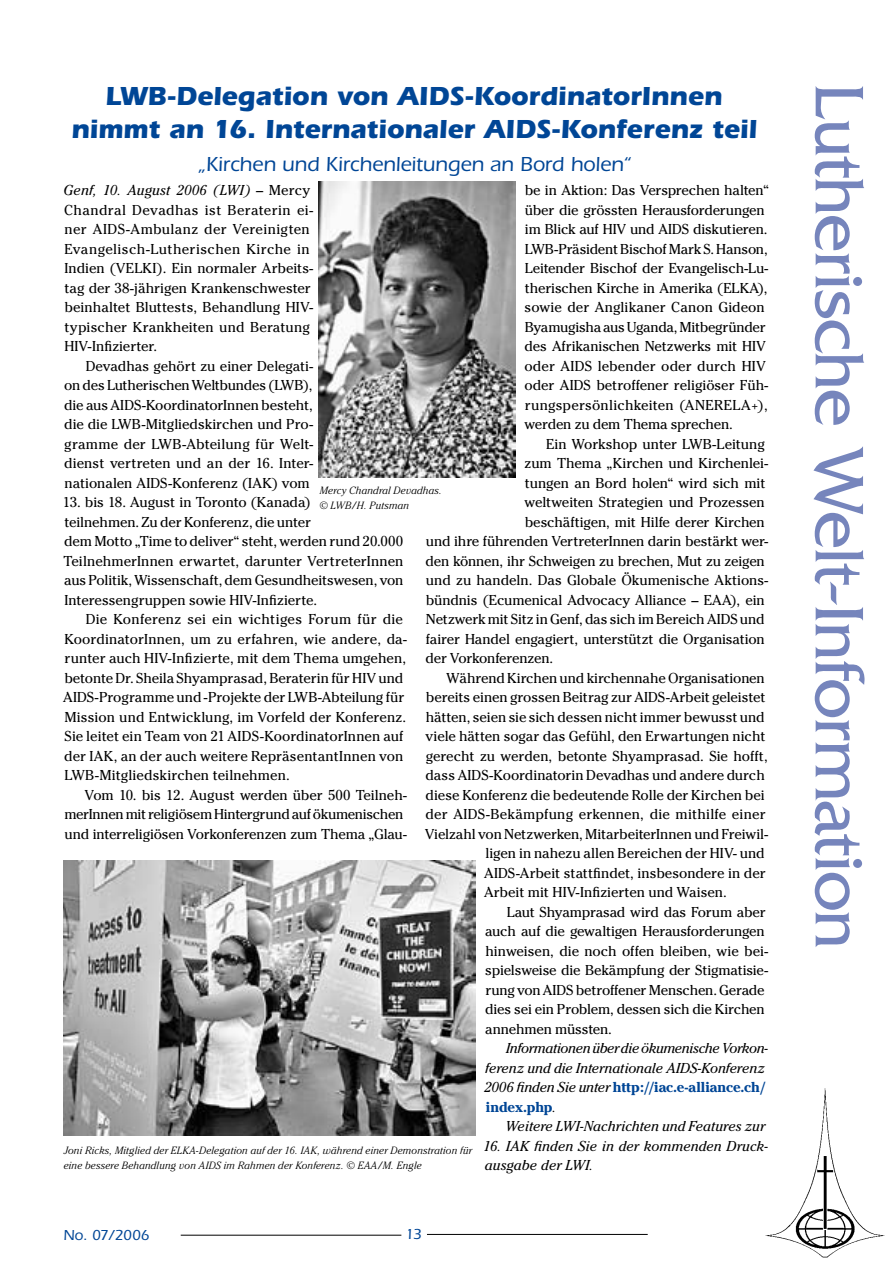
<style>
.page{position:relative;width:893px;height:1263px;background:#fff}
.page>*{position:absolute;margin:0;border:0;box-sizing:border-box;transform-origin:0 0}
.t1{font:72px "Friz Quadrata";letter-spacing:-.02em;color:#7685bc}
.t2{font:700 27px/33px "Itc Eras";letter-spacing:-.005em;color:#004696;text-align:center}
.t3{font:500 21px "Itc Eras";letter-spacing:-.005em;color:#004696}
.t4{font:500 15px "Itc Eras";letter-spacing:-.005em;color:#004696}
.t5{font:14.25px/19.5px "Cheltenham";letter-spacing:-.005em;color:#000}
.t6{font:italic 14.25px/19.5px "Cheltenham";letter-spacing:-.005em;color:#000}
.t7{font:14.25px "Cheltenham";letter-spacing:.015em;color:#000}
.t8{font:italic 300 10.5px/15px "Cheltenham";letter-spacing:.015em;color:#000}
.s1{font-style:italic}
.s2{font-weight:700;font-style:normal;color:#004696}
</style>
<div class="page">
<img style="left:765px;top:1088px;width:120px;height:170px">
<hr style="left:181px;top:1235px;width:220px;height:1px;background:#000">
<hr style="left:427px;top:1234px;width:221px;height:1px;background:#000">
<img style="left:319px;top:182px;width:196px;height:295px">
<img style="left:64px;top:861px;width:412px;height:274px">
<h2 class="t2" style="left:71px;top:80px;width:687px">LWB-Delegation von AIDS-KoordinatorInnen nimmt an 16. Internationaler AIDS-Konferenz teil</h2>
<h3 class="t3" style="left:198px;top:152px;width:434px">„Kirchen und Kirchenleitungen an Bord holen“</h3>
<p class="t5" style="left:64px;top:180px;width:251px"><span class="s1">Genf, 10. August 2006 (LWI)</span> – Mercy Chandral Devadhas ist Beraterin ei&shy;ner AIDS-Ambulanz der Vereinigten Evangelisch-Lutherischen Kirche in Indien (VELKI). Ein normaler Arbeits&shy;tag der 38-jährigen Krankenschwester beinhaltet Bluttests, Behandlung HIV&shy;typischer Krankheiten und Beratung HIV-Infizierter.</p>
<p class="t5" style="left:64px;top:356px;width:250px;text-align:justify;text-indent:22px">Devadhas gehört zu einer Delegati&shy;on des Lutherischen Weltbundes (LWB), die aus AIDS-KoordinatorInnen besteht, die die LWB-Mitgliedskirchen und Pro&shy;gramme der LWB-Abteilung für Welt&shy;dienst vertreten und an der 16. Inter&shy;nationalen AIDS-Konferenz (IAK) vom</p>
<p class="t5" style="left:63px;top:492px;width:342px">13. bis 18. August in Toronto (Kanada)<br>teilnehmen. Zu der Konferenz, die unter<br>dem Motto „Time to deliver“ steht, werden rund 20.000<br>TeilnehmerInnen erwartet, darunter VertreterInnen aus Politik, Wissenschaft, dem Gesundheitswesen, von Interessengruppen sowie HIV-Infizierte.</p>
<p class="t5" style="left:63px;top:609px;width:345px;text-indent:23px">Die Konferenz sei ein wichtiges Forum für die KoordinatorInnen, um zu erfahren, wie andere, da&shy;runter auch HIV-Infizierte, mit dem Thema umgehen, betonte Dr. Sheila Shyamprasad, Beraterin für HIV und AIDS-Programme und -Projekte der LWB-Abteilung für Mission und Entwicklung, im Vorfeld der Konferenz.<br>Sie leitet ein Team von 21 AIDS-KoordinatorInnen auf der IAK, an der auch weitere RepräsentantInnen von LWB-Mitgliedskirchen teilnehmen.</p>
<p class="t5" style="left:64px;top:785px;width:344px;text-indent:20px">Vom 10. bis 12. August werden über 500 Teilneh&shy;merInnen mit religiösem Hintergrund auf ökumenischen und interreligiösen Vorkonferenzen zum Thema „Glau-</p>
<p class="t5" style="left:524px;top:180px;width:246px">be in Aktion: Das Versprechen halten“ über die grössten Herausforderungen im Blick auf HIV und AIDS diskutieren.<br>LWB-Präsident Bischof Mark S. Hanson, Leitender Bischof der Evangelisch-Lu&shy;therischen Kirche in Amerika (ELKA), sowie der Anglikaner Canon Gideon Byamugisha aus Uganda, Mitbegründer des Afrikanischen Netzwerks mit HIV oder AIDS lebender oder durch HIV oder AIDS betroffener religiöser Füh&shy;rungspersönlichkeiten (ANERELA+), werden zu dem Thema sprechen.</p>
<p class="t5" style="left:546px;top:434px;width:220px">Ein Workshop unter LWB-Leitung</p>
<p class="t5" style="left:525px;top:453px;width:245px">zum Thema „Kirchen und Kirchenlei-</p>
<p class="t5" style="left:525px;top:473px;width:242px">tungen an Bord holen“ wird sich mit</p>
<p class="t5" style="left:525px;top:492px;width:242px">weltweiten Strategien und Prozessen</p>
<p class="t5" style="left:525px;top:512px;width:242px">beschäftigen, mit Hilfe derer Kirchen</p>
<p class="t5" style="left:426px;top:531px;width:344px">und ihre führenden VertreterInnen darin bestärkt wer-</p>
<p class="t5" style="left:426px;top:551px;width:341px">den können, ihr Schweigen zu brechen, Mut zu zeigen</p>
<p class="t5" style="left:426px;top:570px;width:344px">und zu handeln. Das Globale Ökumenische Aktions-</p>
<p class="t5" style="left:426px;top:590px;width:340px">bündnis (Ecumenical Advocacy Alliance – EAA), ein</p>
<p class="t5" style="left:426px;top:609px;width:340px">Netzwerk mit Sitz in Genf, das sich im Bereich AIDS und</p>
<p class="t5" style="left:426px;top:629px;width:340px">fairer Handel engagiert, unterstützt die Organisation</p>
<p class="t5" style="left:426px;top:648px;width:129px">der Vorkonferenzen.</p>
<p class="t5" style="left:447px;top:668px;width:320px">Während Kirchen und kirchennahe Organisationen</p>
<p class="t5" style="left:426px;top:687px;width:341px">bereits einen grossen Beitrag zur AIDS-Arbeit geleistet</p>
<p class="t5" style="left:426px;top:707px;width:340px">hätten, seien sie sich dessen nicht immer bewusst und</p>
<p class="t5" style="left:426px;top:726px;width:341px">viele hätten sogar das Gefühl, den Erwartungen nicht</p>
<p class="t5" style="left:426px;top:746px;width:344px">gerecht zu werden, betonte Shyamprasad. Sie hofft,</p>
<p class="t5" style="left:426px;top:765px;width:341px">dass AIDS-Koordinatorin Devadhas und andere durch</p>
<p class="t5" style="left:426px;top:785px;width:341px">diese Konferenz die bedeutende Rolle der Kirchen bei</p>
<p class="t7" style="left:426px;top:806px;width:342px">der AIDS-Bekämpfung erkennen, die mithilfe einer</p>
<p class="t5" style="left:425px;top:824px;width:345px">Vielzahl von Netzwerken, MitarbeiterInnen und Freiwil-</p>
<p class="t5" style="left:485px;top:843px;width:281px">ligen in nahezu allen Bereichen der HIV- und</p>
<p class="t5" style="left:484px;top:863px;width:283px">AIDS-Arbeit stattfindet, insbesondere in der</p>
<p class="t5" style="left:484px;top:882px;width:244px">Arbeit mit HIV-Infizierten und Waisen.</p>
<p class="t5" style="left:507px;top:902px;width:261px">Laut Shyamprasad wird das Forum aber</p>
<p class="t5" style="left:485px;top:921px;width:281px">auch auf die gewaltigen Herausforderungen</p>
<p class="t5" style="left:485px;top:941px;width:284px">hinweisen, die noch offen bleiben, wie bei-</p>
<p class="t5" style="left:485px;top:960px;width:284px">spielsweise die Bekämpfung der Stigmatisie-</p>
<p class="t5" style="left:485px;top:980px;width:281px">rung von AIDS betroffener Menschen. Gerade</p>
<p class="t5" style="left:485px;top:999px;width:281px">dies sei ein Problem, dessen sich die Kirchen</p>
<p class="t5" style="left:485px;top:1019px;width:128px">annehmen müssten.</p>
<p class="t6" style="left:484px;top:1038px;width:285px;text-indent:22px">Informationen über die ökumenische Vorkon&shy;ferenz und die Internationale AIDS-Konferenz 2006 finden Sie unter <span class="s2">http://iac.e-alliance.ch/ index.php</span>.</p>
<p class="t6" style="left:505px;top:1116px;width:261px">Weitere LWI-Nachrichten und Features zur</p>
<p class="t6" style="left:483px;top:1136px;width:286px">16. IAK finden Sie in der kommenden Druck&shy;ausgabe der LWI.</p>
<p class="t8" style="left:319px;top:483px;width:124px">Mercy Chandral Devadhas. © LWB/H. Putsman</p>
<p class="t8" style="left:64px;top:1142px;width:410px">Joni Ricks, Mitglied der ELKA-Delegation auf der 16. IAK, während einer Demonstration für eine bessere Behandlung von AIDS im Rahmen der Konferenz. © EAA/M. Engle</p>
<p class="t4" style="left:63px;top:1227px;width:88px">No. 07/2006</p>
<p class="t4" style="left:406px;top:1226px;width:18px">13</p>
<h1 class="t1" style="left:879px;top:83px;width:868px;rotate:90deg">Lutherische Welt-Information</h1>
</div>
